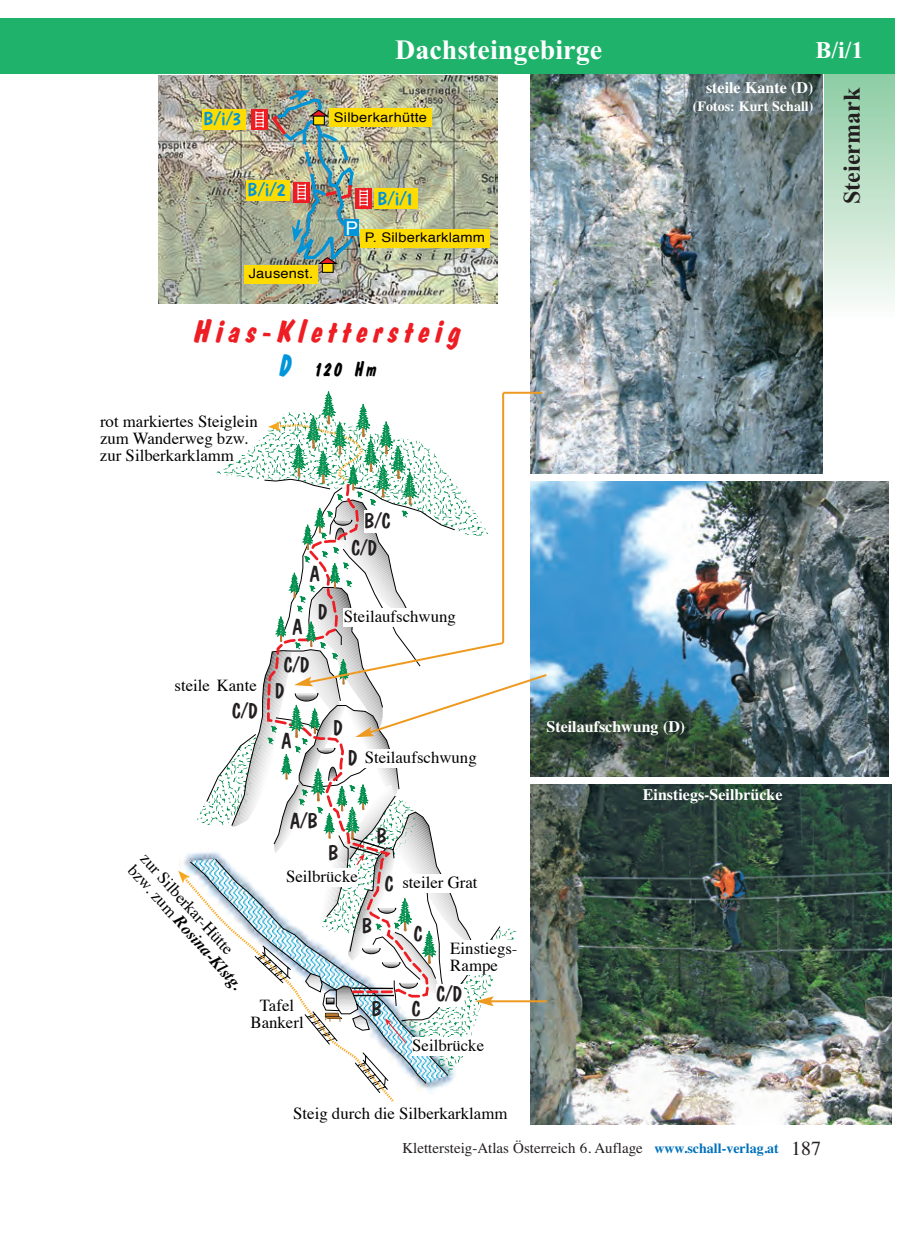
<style>
.page{position:relative;width:908px;height:1248px;background:#fff}
.page>*{position:absolute;margin:0;border:0;box-sizing:border-box;transform-origin:0 0}
.t1{font:italic 700 31.2px "Dom Casual";letter-spacing:.145em;color:#ee1d23}
.t2{font:700 28px "Times New Roman";color:#fff}
.t3{font:700 24px "Times New Roman";color:#231f20}
.t4{font:700 24px "Times New Roman";color:#fff}
.t5{font:21.6px "Dom Casual";color:#231f20}
.t6{font:italic 700 20.4px "Dom Casual";color:#000;scale:.8 1}
.t7{font:19px "Dom Casual";color:#0095d9;scale:1.1 1}
.t8{font:16.8px/16.8px "Times";color:#000}
.t9{font:700 16px "Times";color:#fff}
.t10{font:15px "Times";color:#231f20}
.t11{font:700 14px "Times";color:#fff}
.t12{font:13.4px "Helvetica";letter-spacing:.015em;color:#000;scale:1.1 1}
.s1{font-size:31.2px;color:#0095d9}
.s2{font-weight:700;font-style:italic}
.s3{font-weight:700;font-size:14px;color:#0072bc}
.s4{font-size:20px}
</style>
<div class="page">
<img style="left:530px;top:74px;width:292px;height:399px">
<div style="left:824px;top:62px;width:69px;height:255px;background:linear-gradient(to bottom,#87ca9e,#fafcf9)"></div>
<div style="left:0;top:19px;width:29px;height:55px;background:#1eb26a"></div>
<div style="left:27px;top:19px;width:866px;height:55px;background:#1eb26a"></div>
<img style="left:530px;top:784px;width:361px;height:340px">
<img style="left:548px;top:481px;width:340px;height:296px">
<svg style="left:178px;top:390px;width:370px;height:703px"></svg>
<hr style="left:502px;top:393px;width:2px;height:250px;background:#ee9a20">
<hr style="left:503px;top:392px;width:39px;height:2px;background:#ee9a20">
<img style="left:158px;top:75px;width:339px;height:228px">
<div style="left:329px;top:108px;width:102px;height:19px;background:#ffdc01"></div>
<div style="left:374px;top:188px;width:44px;height:21px;background:#ffdc01"></div>
<div style="left:355px;top:188px;width:16px;height:20px;background:#ee1d23"></div>
<div style="left:360px;top:229px;width:129px;height:18px;background:#ffdc01"></div>
<img style="left:158px;top:90px;width:210px;height:213px">
<div style="left:246px;top:180px;width:43px;height:20px;background:#ffdc01"></div>
<div style="left:244px;top:265px;width:73px;height:18px;background:#ffdc01"></div>
<p class="t7" style="left:203px;top:112px;width:36px">B/i/3</p>
<p class="t7" style="left:247px;top:183px;width:37px">B/i/2</p>
<p class="t12" style="left:249px;top:268px;width:60px">Jausenst.</p>
<p class="t2" style="left:395px;top:33px;width:208px">Dachsteingebirge</p>
<p class="t4" style="left:815px;top:35px;width:50px">B/i/1</p>
<p class="t12" style="left:334px;top:111px;width:86px">Silberkarhütte</p>
<p class="t7" style="left:376px;top:191px;width:35px">B/i/1</p>
<p class="t12" style="left:345px;top:232px;width:128px"><sup>P</sup> P. Silberkarklamm</p>
<p class="t9" style="left:705px;top:78px;width:109px">steile Kante (D)</p>
<p class="t11" style="left:692px;top:98px;width:122px">(Fotos: Kurt Schall)</p>
<p class="t3" style="left:837px;top:204px;width:118px;rotate:-90deg">Steiermark</p>
<p class="t1" style="left:191px;top:313px;width:270px">Hias-Klettersteig</p>
<p class="t6" style="left:277px;top:357px;width:125px"><span class="s1">D</span> 120 Hm</p>
<p class="t8" style="left:100px;top:415px;width:159px">rot markiertes Steiglein zum Wanderweg bzw. zur Silberkarklamm</p>
<p class="t8" style="left:174px;top:678px;width:84px">steile Kante</p>
<p class="t5" style="left:231px;top:703px;width:29px">C/D</p>
<p class="t5" style="left:363px;top:512px;width:29px">B/C</p>
<p class="t5" style="left:309px;top:565px;width:12px">A</p>
<p class="t5" style="left:292px;top:619px;width:12px">A</p>
<p class="t5" style="left:317px;top:604px;width:13px">D</p>
<p class="t5" style="left:283px;top:656px;width:29px">C/D</p>
<p class="t5" style="left:274px;top:682px;width:13px">D</p>
<p class="t5" style="left:351px;top:539px;width:29px">C/D</p>
<p class="t8" style="left:343px;top:609px;width:113px">Steilaufschwung</p>
<p class="t5" style="left:281px;top:732px;width:12px">A</p>
<p class="t5" style="left:332px;top:719px;width:13px">D</p>
<p class="t5" style="left:347px;top:749px;width:13px">D</p>
<p class="t8" style="left:364px;top:750px;width:113px">Steilaufschwung</p>
<p class="t8" style="left:149px;top:850px;width:164px;rotate:48deg">zur Silberkar-Hütte bzw. zum <span class="s2">Rosina-Klstg.</span></p>
<p class="t5" style="left:290px;top:813px;width:30px">A/B</p>
<p class="t5" style="left:327px;top:844px;width:13px">B</p>
<p class="t8" style="left:286px;top:869px;width:73px">Seilbrücke</p>
<p class="t5" style="left:375px;top:827px;width:13px">B</p>
<p class="t5" style="left:384px;top:875px;width:12px">C</p>
<p class="t8" style="left:402px;top:875px;width:77px">steiler Grat</p>
<p class="t8" style="left:260px;top:998px;width:36px">Tafel</p>
<p class="t8" style="left:250px;top:1014px;width:55px">Bankerl</p>
<p class="t5" style="left:361px;top:917px;width:13px">B</p>
<p class="t5" style="left:371px;top:1000px;width:13px">B</p>
<p class="t5" style="left:413px;top:925px;width:12px">C</p>
<p class="t5" style="left:411px;top:1000px;width:12px">C</p>
<p class="t8" style="left:450px;top:941px;width:69px">Einstiegs-<br>Rampe</p>
<p class="t5" style="left:435px;top:985px;width:29px">C/D</p>
<p class="t8" style="left:412px;top:1038px;width:73px">Seilbrücke</p>
<p class="t8" style="left:293px;top:1106px;width:216px">Steig durch die Silberkarklamm</p>
<p class="t9" style="left:546px;top:717px;width:140px">Steilaufschwung (D)</p>
<p class="t9" style="left:642px;top:785px;width:141px">Einstiegs-Seilbrücke</p>
<p class="t10" style="left:402px;top:1138px;width:420px">Klettersteig-Atlas Österreich 6. Auflage <span class="s3">www.schall-verlag.at</span> <span class="s4">187</span></p>
</div>
